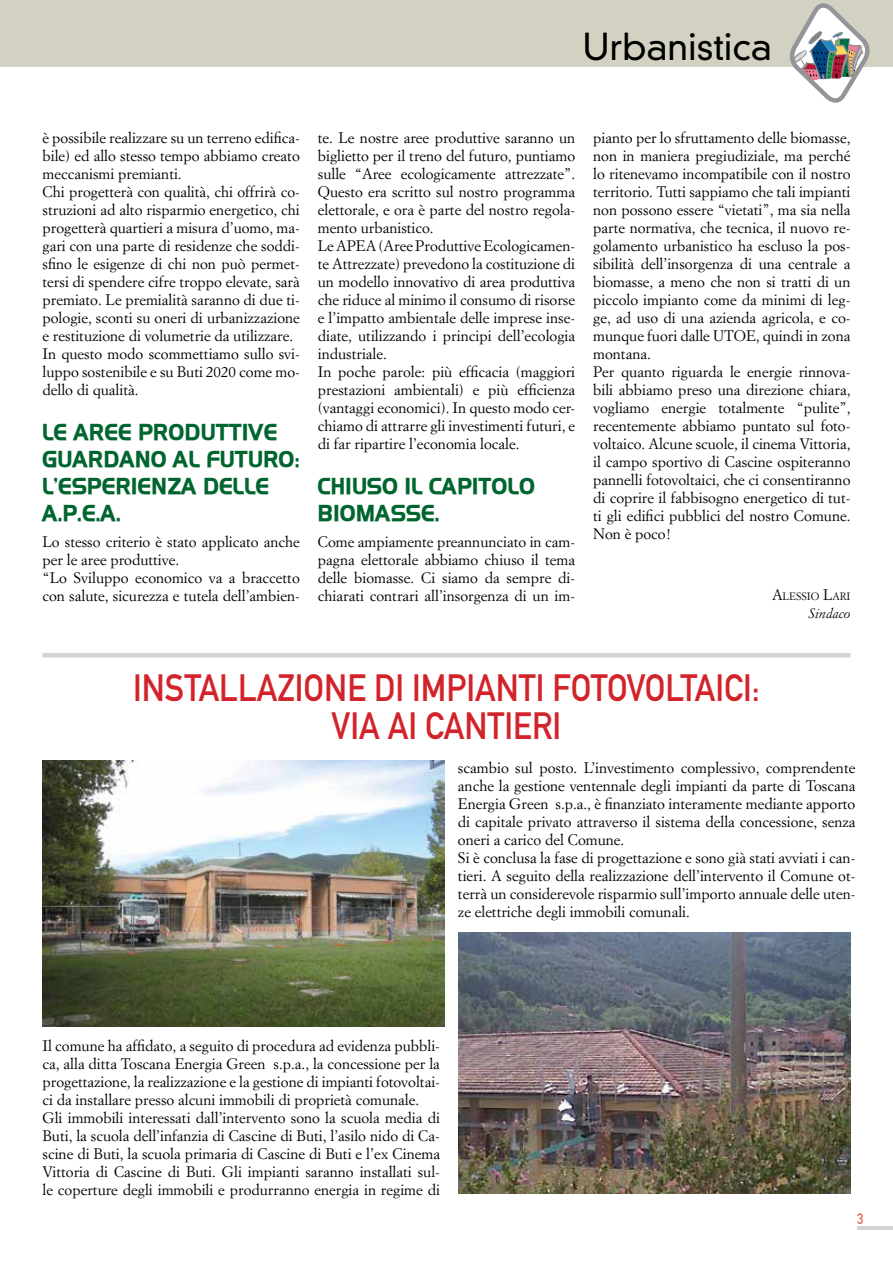
<style>
.page{position:relative;width:893px;height:1263px;background:#fff}
.page>*{position:absolute;margin:0;border:0;box-sizing:border-box;transform-origin:0 0}
.t1{font:37.5px/38.5px "DIN Mittelschrift";color:#d2232a;scale:.9 1}
.t2{font:300 36px "DIN Neuzeit Grotesk";color:#000}
.t3{font:700 22.5px/27px "Hanzel";color:#00652e;scale:.9 1}
.t4{font:15px/18px "Simoncini Garamond";color:#000}
.t5{font:15px "DIN Mittelschrift";color:#dd6d54;scale:.9 1}
.t6{font:italic 13.5px "Simoncini Garamond";color:#000}
.t7{font:10.5px "Simoncini Garamond";color:#000}
.s1{font-size:15px}
</style>
<div class="page">
<hr style="left:857px;top:1226px;width:36px;height:4px;background:#d1d3d4">
<div style="left:0;top:0;width:893px;height:67px;background:#d3d2c2"></div>
<svg style="left:790px;top:3px;width:80px;height:100px"></svg>
<img style="left:43px;top:761px;width:401px;height:265px">
<hr style="left:43px;top:653px;width:807px;height:4px;background:#d1d3d4">
<img style="left:459px;top:932px;width:391px;height:262px">
<h2 class="t2" style="left:583px;top:26px;width:191px">Urbanistica</h2>
<p class="t4" style="left:43px;top:128px;width:259px">è possibile realizzare su un terreno edifica&shy;bile) ed allo stesso tempo abbiamo creato meccanismi premianti.<br>Chi progetterà con qualità, chi offrirà co&shy;struzioni ad alto risparmio energetico, chi progetterà quartieri a misura d’uomo, ma&shy;gari con una parte di residenze che soddi&shy;sfino le esigenze di chi non può permet&shy;tersi di spendere cifre troppo elevate, sarà premiato. Le premialità saranno di due ti&shy;pologie, sconti su oneri di urbanizzazione e restituzione di volumetrie da utilizzare.<br>In questo modo scommettiamo sullo svi&shy;luppo sostenibile e su Buti 2020 come mo&shy;dello di qualità.</p>
<h3 class="t3" style="left:43px;top:418px;width:287px">LE AREE PRODUTTIVE<br>GUARDANO AL FUTURO:<br>L’ESPERIENZA DELLE<br>A.P.E.A.</h3>
<p class="t4" style="left:43px;top:533px;width:259px">Lo stesso criterio è stato applicato anche per le aree produttive.<br>“Lo Sviluppo economico va a braccetto con salute, sicurezza e tutela dell’ambien-</p>
<p class="t4" style="left:318px;top:128px;width:259px">te. Le nostre aree produttive saranno un biglietto per il treno del futuro, puntiamo sulle “Aree ecologicamente attrezzate”.<br>Questo era scritto sul nostro programma elettorale, e ora è parte del nostro regola&shy;mento urbanistico.<br>Le APEA (Aree Produttive Ecologicamen&shy;te Attrezzate) prevedono la costituzione di un modello innovativo di area produttiva che riduce al minimo il consumo di risorse e l’impatto ambientale delle imprese inse&shy;diate, utilizzando i principi dell’ecologia industriale.<br>In poche parole: più efficacia (maggiori prestazioni ambientali) e più efficienza (vantaggi economici). In questo modo cer&shy;chiamo di attrarre gli investimenti futuri, e di far ripartire l’economia locale.</p>
<h3 class="t3" style="left:318px;top:472px;width:243px">CHIUSO IL CAPITOLO<br>BIOMASSE.</h3>
<p class="t4" style="left:318px;top:533px;width:259px;text-align:justify">Come ampiamente preannunciato in cam&shy;pagna elettorale abbiamo chiuso il tema delle biomasse. Ci siamo da sempre di&shy;chiarati contrari all’insorgenza di un im-</p>
<p class="t4" style="left:593px;top:128px;width:259px">pianto per lo sfruttamento delle biomasse, non in maniera pregiudiziale, ma perché lo ritenevamo incompatibile con il nostro territorio. Tutti sappiamo che tali impianti non possono essere “vietati”, ma sia nella parte normativa, che tecnica, il nuovo re&shy;golamento urbanistico ha escluso la pos&shy;sibilità dell’insorgenza di una centrale a biomasse, a meno che non si tratti di un piccolo impianto come da minimi di leg&shy;ge, ad uso di una azienda agricola, e co&shy;munque fuori dalle UTOE, quindi in zona montana.<br>Per quanto riguarda le energie rinnova&shy;bili abbiamo preso una direzione chiara, vogliamo energie totalmente “pulite”, recentemente abbiamo puntato sul foto&shy;voltaico. Alcune scuole, il cinema Vittoria, il campo sportivo di Cascine ospiteranno pannelli fotovoltaici, che ci consentiranno di coprire il fabbisogno energetico di tut&shy;ti gli edifici pubblici del nostro Comune.<br>Non è poco!</p>
<p class="t7" style="left:772px;top:590px;width:80px"><span class="s1">A</span>LESSIO <span class="s1">L</span>ARI</p>
<p class="t6" style="left:809px;top:605px;width:43px">Sindaco</p>
<h1 class="t1" style="left:332px;top:668px;width:477px;text-indent:-198px">INSTALLAZIONE DI IMPIANTI FOTOVOLTAICI:<br>VIAAICANTIERI</h1>
<p class="t4" style="left:458px;top:758px;width:399px">scambio sul posto. L’investimento complessivo, comprendente anche la gestione ventennale degli impianti da parte di Toscana Energia Green s.p.a., è finanziato interamente mediante apporto di capitale privato attraverso il sistema della concessione, senza oneri a carico del Comune.<br>Si è conclusa la fase di progettazione e sono già stati avviati i can&shy;tieri. A seguito della realizzazione dell’intervento il Comune ot&shy;terrà un considerevole risparmio sull’importo annuale delle uten&shy;ze elettriche degli immobili comunali.</p>
<p class="t4" style="left:43px;top:1036px;width:399px">Il comune ha affidato, a seguito di procedura ad evidenza pubbli&shy;ca, alla ditta Toscana Energia Green s.p.a., la concessione per la progettazione, la realizzazione e la gestione di impianti fotovoltai&shy;ci da installare presso alcuni immobili di proprietà comunale.<br>Gli immobili interessati dall’intervento sono la scuola media di Buti, la scuola dell’infanzia di Cascine di Buti, l’asilo nido di Ca&shy;scine di Buti, la scuola primaria di Cascine di Buti e l’ex Cinema Vittoria di Cascine di Buti. Gli impianti saranno installati sul&shy;le coperture degli immobili e produrranno energia in regime di</p>
<p class="t5" style="left:857px;top:1209px;width:9px">3</p>
</div>
